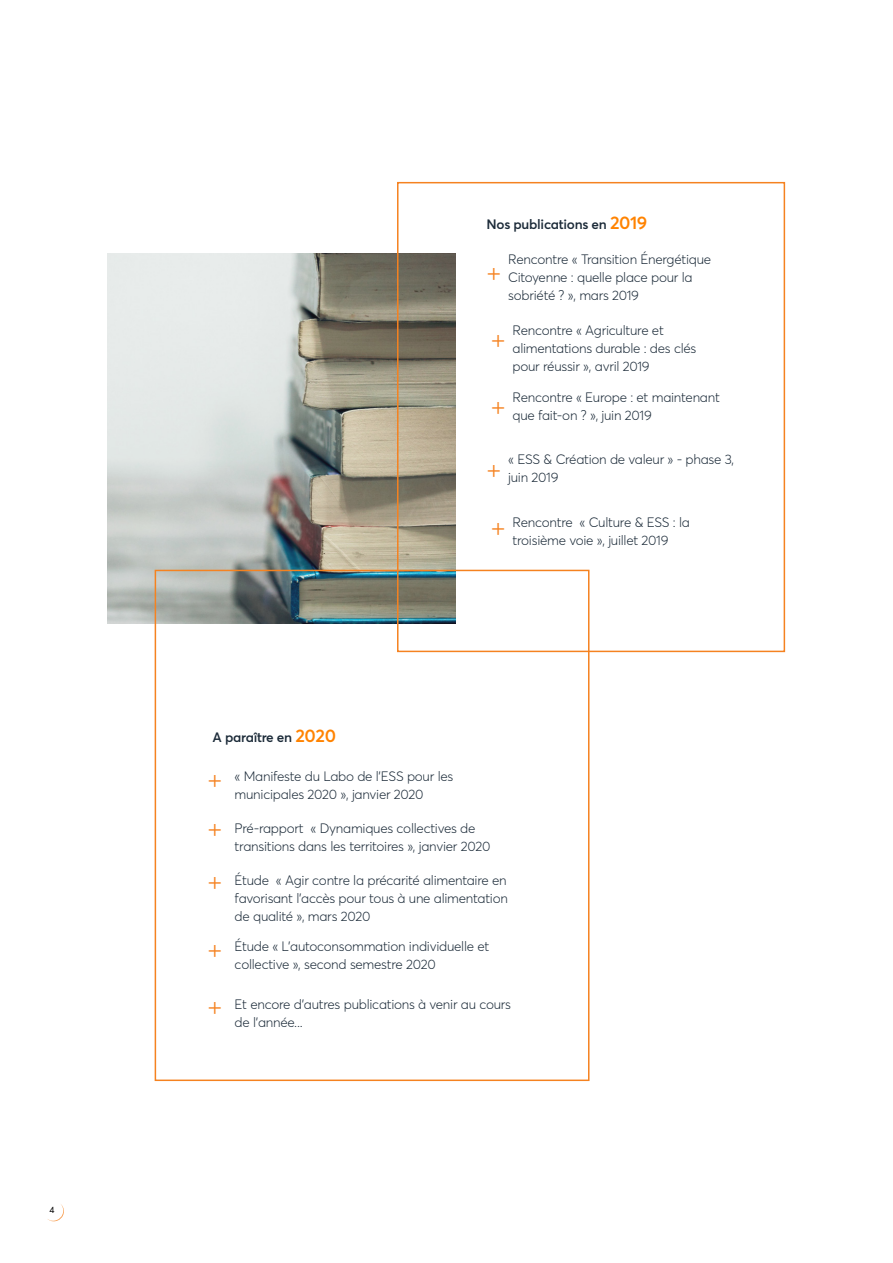
<style>
.page{position:relative;width:893px;height:1263px;background:#fff}
.page>*{position:absolute;margin:0;border:0;box-sizing:border-box;transform-origin:0 0}
.t1{font:300 25.5px "Averta Std";color:#f58220}
.t2{font:300 13.5px/18px "Averta Std";letter-spacing:-.02em;color:#1c2b39}
.t3{font:600 13.5px "Averta Std";letter-spacing:-.02em;color:#1c2b39}
.t4{font:9px "Averta Std";color:#000}
.s1{font-size:18px;color:#ff8300}
</style>
<div class="page">
<svg style="left:47px;top:1204px;width:17px;height:17px"></svg>
<img style="left:108px;top:254px;width:347px;height:369px">
<div style="left:397px;top:182px;width:388px;height:470px;border:2px solid #f58220"></div>
<div style="left:155px;top:570px;width:434px;height:511px;border:2px solid #f58220"></div>
<p class="t4" style="left:49px;top:1204px;width:7px">4</p>
<p class="t3" style="left:486px;top:216px;width:162px">Nos publications en <span class="s1">2019</span></p>
<p class="t2" style="left:508px;top:250px;width:204px">Rencontre « Transition Énergétique<br>Citoyenne : quelle place pour la sobriété ? », mars 2019</p>
<h1 class="t1" style="left:486px;top:256px;width:16px">+</h1>
<h1 class="t1" style="left:491px;top:323px;width:16px">+</h1>
<h1 class="t1" style="left:491px;top:390px;width:16px">+</h1>
<p class="t2" style="left:512px;top:321px;width:185px">Rencontre « Agriculture et alimentations durable : des clés pour réussir », avril 2019</p>
<p class="t2" style="left:512px;top:388px;width:209px">Rencontre « Europe : et maintenant que fait-on ? », juin 2019</p>
<p class="t2" style="left:508px;top:450px;width:227px">« ESS &amp; Création de valeur » - phase 3, juin 2019</p>
<h1 class="t1" style="left:486px;top:453px;width:16px">+</h1>
<h1 class="t1" style="left:491px;top:512px;width:16px">+</h1>
<p class="t2" style="left:512px;top:513px;width:179px">Rencontre « Culture &amp; ESS : la troisième voie », juillet 2019</p>
<p class="t3" style="left:213px;top:728px;width:125px">A paraître en <span class="s1">2020</span></p>
<h1 class="t1" style="left:208px;top:763px;width:16px">+</h1>
<h1 class="t1" style="left:208px;top:812px;width:16px">+</h1>
<p class="t2" style="left:235px;top:767px;width:220px">« Manifeste du Labo de l’ESS pour les municipales 2020 », janvier 2020</p>
<p class="t2" style="left:235px;top:819px;width:257px">Pré-rapport « Dynamiques collectives de transitions dans les territoires », janvier 2020</p>
<h1 class="t1" style="left:208px;top:865px;width:16px">+</h1>
<h1 class="t1" style="left:208px;top:933px;width:16px">+</h1>
<h1 class="t1" style="left:208px;top:990px;width:16px">+</h1>
<p class="t2" style="left:235px;top:871px;width:275px;text-align:justify">Étude « Agir contre la précarité alimentaire en favorisant l’accès pour tous à une alimentation de qualité », mars 2020</p>
<p class="t2" style="left:235px;top:937px;width:256px">Étude « L’autoconsommation individuelle et collective », second semestre 2020</p>
<p class="t2" style="left:235px;top:995px;width:278px">Et encore d’autres publications à venir au cours de l’année...</p>
</div>
